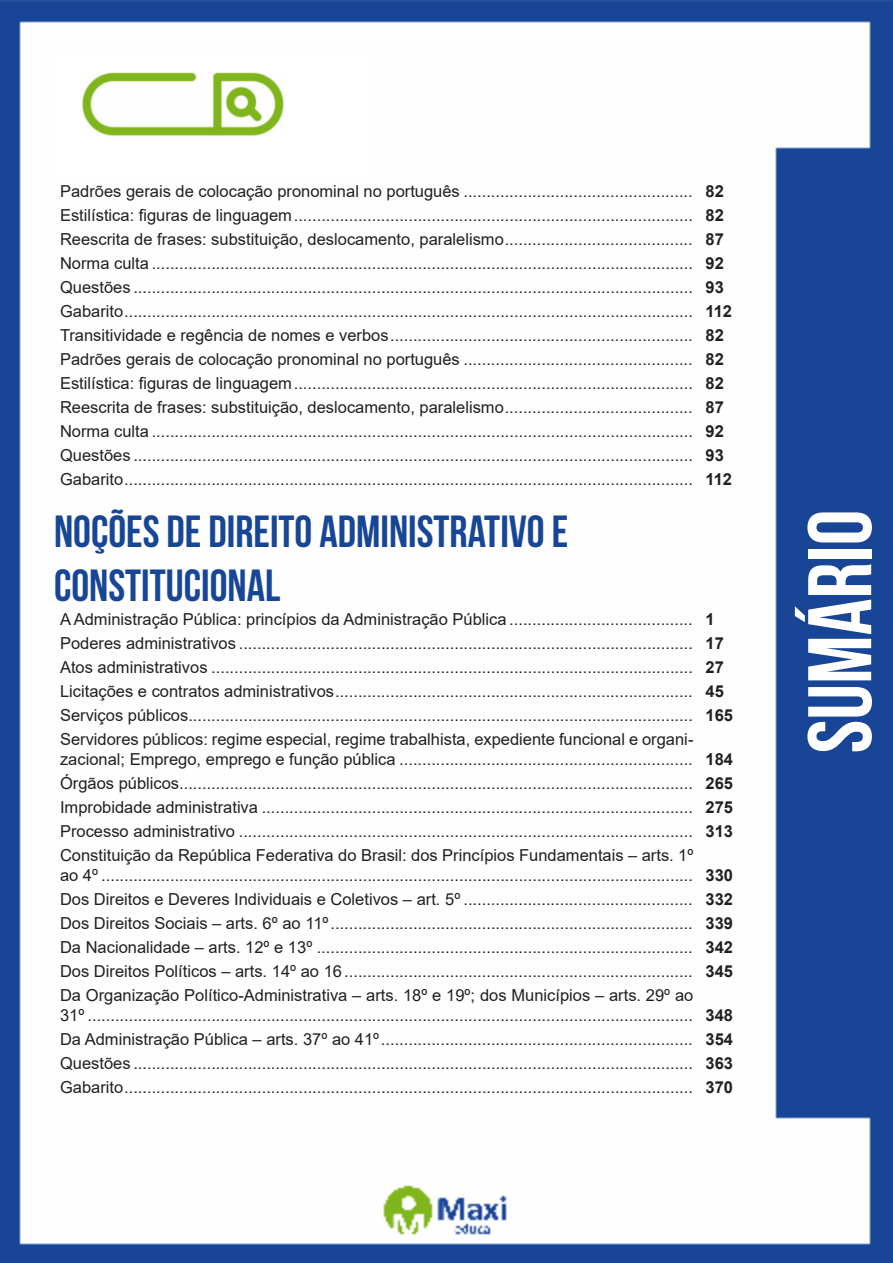
<style>
.page{position:relative;width:893px;height:1263px;background:#fff}
.page>*{position:absolute;margin:0;border:0;box-sizing:border-box;transform-origin:0 0}
.t1{font:700 90px "Bebas Neue";color:#fff}
.t2{font:700 45px "Bebas Neue";color:#184696}
.ALTERNATIVAS{font:16.5px/19.8px "Arial";color:#231f20}
.INDICE{font:700 16.5px "Arial";color:#231f20}
</style>
<div class="page">
<img style="left:0;top:0;width:893px;height:1263px">
<div style="left:53px;top:55px;width:317px;height:121px;background:#fff"></div>
<img style="left:82px;top:72px;width:201px;height:64px">
<p class="ALTERNATIVAS" style="left:60px;top:181px;width:634px">Padrões gerais de colocação pronominal no português ..................................................</p>
<p class="INDICE" style="left:705px;top:179px;width:20px">82</p>
<p class="ALTERNATIVAS" style="left:60px;top:205px;width:634px">Estilística: figuras de linguagem.......................................................................................</p>
<p class="INDICE" style="left:705px;top:203px;width:20px">82</p>
<p class="ALTERNATIVAS" style="left:60px;top:229px;width:634px">Reescrita de frases: substituição, deslocamento, paralelismo.........................................</p>
<p class="INDICE" style="left:705px;top:227px;width:20px">87</p>
<p class="ALTERNATIVAS" style="left:60px;top:253px;width:634px">Norma culta ......................................................................................................................</p>
<p class="INDICE" style="left:705px;top:251px;width:20px">92</p>
<p class="ALTERNATIVAS" style="left:60px;top:277px;width:634px">Questões ..........................................................................................................................</p>
<p class="INDICE" style="left:705px;top:275px;width:20px">93</p>
<p class="ALTERNATIVAS" style="left:60px;top:301px;width:634px">Gabarito............................................................................................................................</p>
<p class="INDICE" style="left:705px;top:299px;width:28px">112</p>
<p class="ALTERNATIVAS" style="left:60px;top:325px;width:634px">Transitividade e regência de nomes e verbos..................................................................</p>
<p class="INDICE" style="left:705px;top:323px;width:20px">82</p>
<p class="ALTERNATIVAS" style="left:60px;top:349px;width:634px">Padrões gerais de colocação pronominal no português ..................................................</p>
<p class="INDICE" style="left:705px;top:347px;width:20px">82</p>
<p class="ALTERNATIVAS" style="left:60px;top:373px;width:634px">Estilística: figuras de linguagem.......................................................................................</p>
<p class="INDICE" style="left:705px;top:371px;width:20px">82</p>
<p class="ALTERNATIVAS" style="left:60px;top:397px;width:634px">Reescrita de frases: substituição, deslocamento, paralelismo.........................................</p>
<p class="INDICE" style="left:705px;top:395px;width:20px">87</p>
<p class="ALTERNATIVAS" style="left:60px;top:421px;width:634px">Norma culta ......................................................................................................................</p>
<p class="INDICE" style="left:705px;top:419px;width:20px">92</p>
<p class="ALTERNATIVAS" style="left:60px;top:445px;width:634px">Questões ..........................................................................................................................</p>
<p class="INDICE" style="left:705px;top:443px;width:20px">93</p>
<p class="ALTERNATIVAS" style="left:60px;top:469px;width:634px">Gabarito............................................................................................................................</p>
<p class="INDICE" style="left:705px;top:467px;width:28px">112</p>
<p class="t2" style="left:54px;top:507px;width:516px">NOÇÕES DE DIREITO ADMINISTRATIVO E</p>
<p class="t2" style="left:54px;top:561px;width:228px">CONSTITUCIONAL</p>
<p class="ALTERNATIVAS" style="left:60px;top:609px;width:634px">A Administração Pública: princípios da Administração Pública ........................................</p>
<p class="INDICE" style="left:705px;top:608px;width:11px">1</p>
<p class="ALTERNATIVAS" style="left:60px;top:633px;width:634px">Poderes administrativos ...................................................................................................</p>
<p class="INDICE" style="left:705px;top:632px;width:20px">17</p>
<p class="ALTERNATIVAS" style="left:60px;top:657px;width:634px">Atos administrativos .........................................................................................................</p>
<p class="INDICE" style="left:705px;top:656px;width:20px">27</p>
<p class="ALTERNATIVAS" style="left:60px;top:681px;width:634px">Licitações e contratos administrativos..............................................................................</p>
<p class="INDICE" style="left:705px;top:680px;width:20px">45</p>
<p class="ALTERNATIVAS" style="left:60px;top:706px;width:634px">Serviços públicos..............................................................................................................</p>
<p class="INDICE" style="left:705px;top:704px;width:29px">165</p>
<p class="ALTERNATIVAS" style="left:60px;top:730px;width:635px">Servidores públicos: regime especial, regime trabalhista, expediente funcional e organi&shy;zacional; Emprego, emprego e função pública ................................................................</p>
<p class="INDICE" style="left:705px;top:748px;width:29px">184</p>
<p class="ALTERNATIVAS" style="left:60px;top:773px;width:634px">Órgãos públicos................................................................................................................</p>
<p class="INDICE" style="left:705px;top:772px;width:29px">265</p>
<p class="ALTERNATIVAS" style="left:60px;top:797px;width:634px">Improbidade administrativa ..............................................................................................</p>
<p class="INDICE" style="left:705px;top:796px;width:29px">275</p>
<p class="ALTERNATIVAS" style="left:60px;top:821px;width:634px">Processo administrativo ...................................................................................................</p>
<p class="INDICE" style="left:705px;top:820px;width:29px">313</p>
<p class="ALTERNATIVAS" style="left:60px;top:845px;width:635px">Constituição da República Federativa do Brasil: dos Princípios Fundamentais – arts. 1º ao 4º .................................................................................................................................</p>
<p class="INDICE" style="left:705px;top:864px;width:29px">330</p>
<p class="ALTERNATIVAS" style="left:60px;top:889px;width:634px">Dos Direitos e Deveres Individuais e Coletivos – art. 5º ..................................................</p>
<p class="INDICE" style="left:705px;top:888px;width:29px">332</p>
<p class="ALTERNATIVAS" style="left:60px;top:913px;width:634px">Dos Direitos Sociais – arts. 6º ao 11º...............................................................................</p>
<p class="INDICE" style="left:705px;top:912px;width:29px">339</p>
<p class="ALTERNATIVAS" style="left:60px;top:937px;width:634px">Da Nacionalidade – arts. 12º e 13º ..................................................................................</p>
<p class="INDICE" style="left:705px;top:936px;width:29px">342</p>
<p class="ALTERNATIVAS" style="left:60px;top:961px;width:634px">Dos Direitos Políticos – arts. 14º ao 16............................................................................</p>
<p class="INDICE" style="left:705px;top:960px;width:29px">345</p>
<p class="ALTERNATIVAS" style="left:60px;top:985px;width:635px">Da Organização Político-Administrativa – arts. 18º e 19º; dos Municípios – arts. 29º ao<br>31º ....................................................................................................................................</p>
<p class="INDICE" style="left:705px;top:1003px;width:29px">348</p>
<p class="ALTERNATIVAS" style="left:60px;top:1029px;width:634px">Da Administração Pública – arts. 37º ao 41º....................................................................</p>
<p class="INDICE" style="left:705px;top:1027px;width:29px">354</p>
<p class="ALTERNATIVAS" style="left:60px;top:1053px;width:634px">Questões ..........................................................................................................................</p>
<p class="INDICE" style="left:705px;top:1051px;width:29px">363</p>
<p class="ALTERNATIVAS" style="left:60px;top:1077px;width:634px">Gabarito............................................................................................................................</p>
<p class="INDICE" style="left:705px;top:1075px;width:29px">370</p>
<h1 class="t1" style="left:791px;top:753px;width:245px;rotate:-90deg">SUMÁRIO</h1>
</div>
